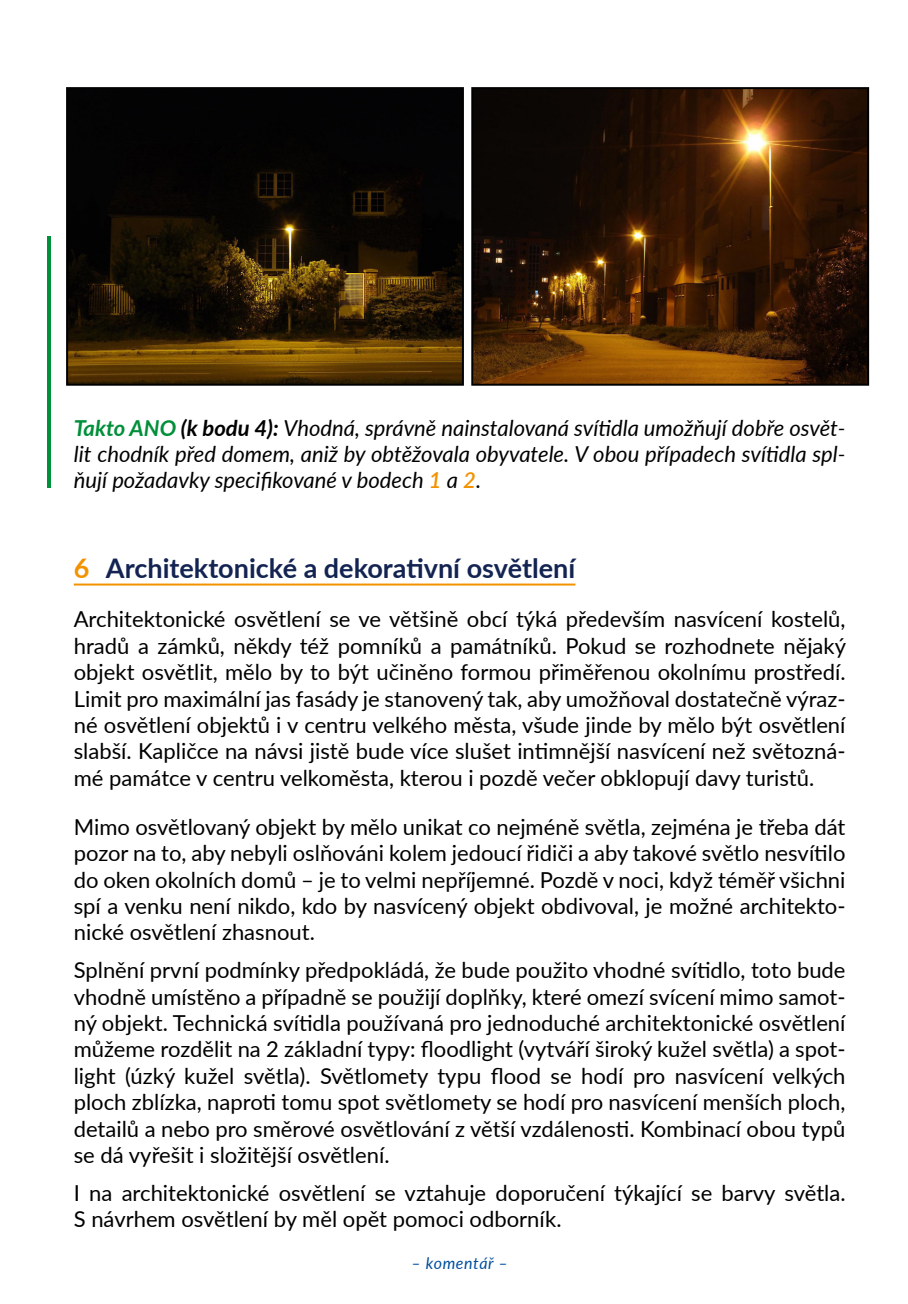
<style>
.page{position:relative;width:908px;height:1304px;background:#fff}
.page>*{position:absolute;margin:0;border:0;box-sizing:border-box;transform-origin:0 0}
.t1{font:700 27px "Lato";color:#132452}
.t2{font:22px/26.4px "Lato";color:#000;text-align:justify}
.t3{font:italic 22px/26.4px "Lato";color:#000;text-align:justify}
.t4{font:italic 16px "Lato";letter-spacing:.04em;color:#004e9e}
.s1{font-weight:700;color:#008f3a}
.s2{font-weight:700}
.s3{font-weight:600;color:#f39200}
.s4{color:#f39200}
</style>
<div class="page">
<img style="left:69px;top:90px;width:391px;height:293px">
<div style="left:66px;top:87px;width:397px;height:299px;border:2px solid #000"></div>
<img style="left:474px;top:90px;width:391px;height:293px">
<div style="left:471px;top:87px;width:397px;height:299px;border:2px solid #000"></div>
<hr style="left:74px;top:584px;width:501px;height:2px;background:#f39200">
<hr style="left:47px;top:236px;width:4px;height:252px;background:#008f3a">
<p class="t3" style="left:74px;top:413px;width:773px"><span class="s1">Takto ANO</span> <span class="s2">(k bodu 4):</span> Vhodná, správně nainstalovaná svítidla umožňují dobře osvět&shy;lit chodník před domem, aniž by obtěžovala obyvatele. V obou případech svítidla spl&shy;ňují požadavky specifikované v bodech <span class="s3">1</span> a <span class="s3">2</span>.</p>
<p class="t1" style="left:74px;top:549px;width:503px"><span class="s4">6</span> Architektonické a dekorativní osvětlení</p>
<p class="t2" style="left:74px;top:605px;width:773px">Architektonické osvětlení se ve většině obcí týká především nasvícení kostelů, hradů a zámků, někdy též pomníků a památníků. Pokud se rozhodnete nějaký objekt osvětlit, mělo by to být učiněno formou přiměřenou okolnímu prostředí.<br>Limit pro maximální jas fasády je stanovený tak, aby umožňoval dostatečně výraz&shy;né osvětlení objektů i v centru velkého města, všude jinde by mělo být osvětlení slabší. Kapličce na návsi jistě bude více slušet intimnější nasvícení než světozná&shy;mé památce v centru velkoměsta, kterou i pozdě večer obklopují davy turistů.</p>
<p class="t2" style="left:74px;top:813px;width:773px">Mimo osvětlovaný objekt by mělo unikat co nejméně světla, zejména je třeba dát pozor na to, aby nebyli oslňováni kolem jedoucí řidiči a aby takové světlo nesvítilo do oken okolních domů – je to velmi nepříjemné. Pozdě v noci, když téměř všichni spí a venku není nikdo, kdo by nasvícený objekt obdivoval, je možné architekto&shy;nické osvětlení zhasnout.</p>
<p class="t2" style="left:74px;top:956px;width:773px">Splnění první podmínky předpokládá, že bude použito vhodné svítidlo, toto bude vhodně umístěno a případně se použijí doplňky, které omezí svícení mimo samot&shy;ný objekt. Technická svítidla používaná pro jednoduché architektonické osvětlení můžeme rozdělit na 2 základní typy: floodlight (vytváří široký kužel světla) a spot&shy;light (úzký kužel světla). Světlomety typu flood se hodí pro nasvícení velkých ploch zblízka, naproti tomu spot světlomety se hodí pro nasvícení menších ploch, detailů a nebo pro směrové osvětlování z větší vzdálenosti. Kombinací obou typů se dá vyřešit i složitější osvětlení.</p>
<p class="t2" style="left:74px;top:1179px;width:773px">I na architektonické osvětlení se vztahuje doporučení týkající se barvy světla.<br>S návrhem osvětlení by měl opět pomoci odborník.</p>
<p class="t4" style="left:411px;top:1252px;width:98px">– komentář –</p>
</div>
